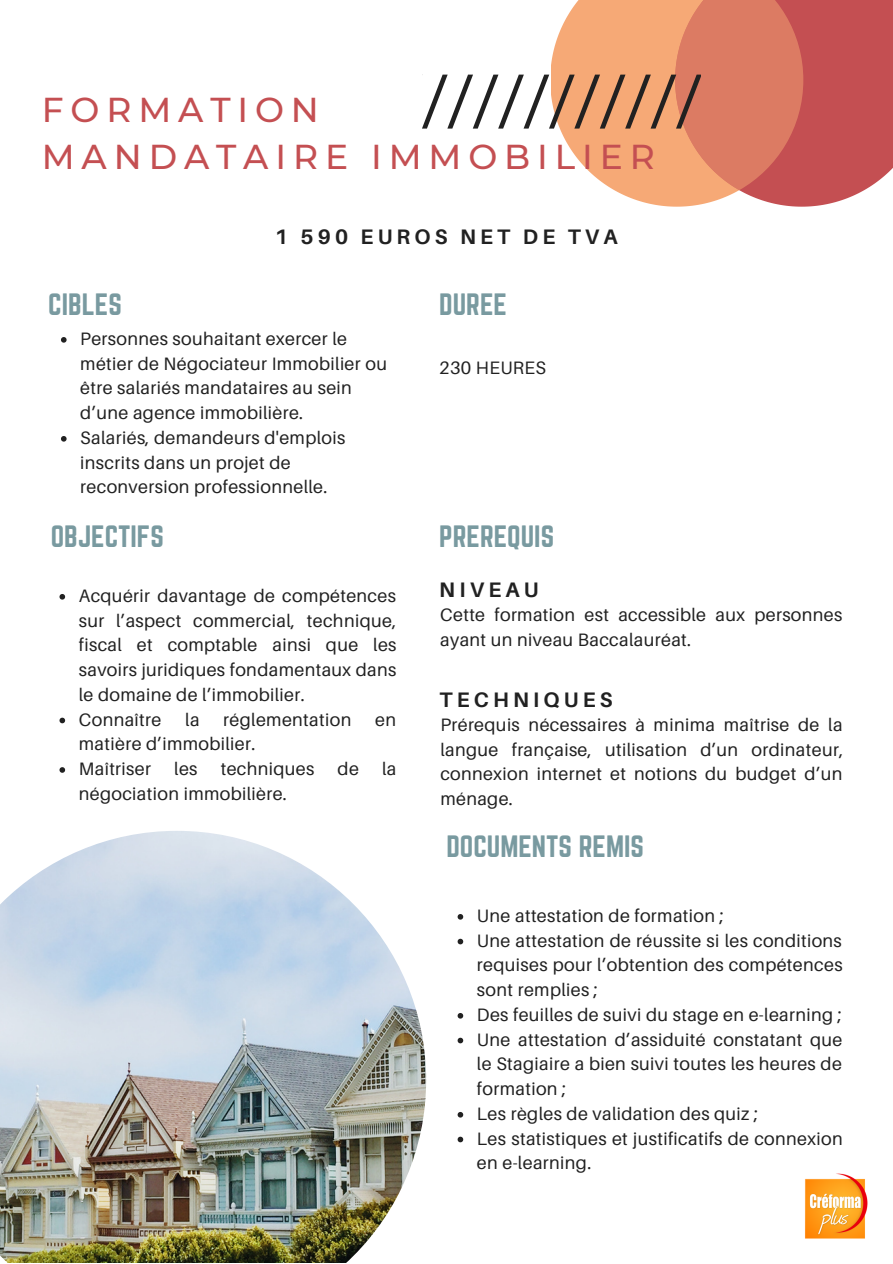
<style>
.page{position:relative;width:893px;height:1264px;background:#fff}
.page>*{position:absolute;margin:0;border:0;box-sizing:border-box;transform-origin:0 0}
.t1{font:500 34.5px/47.2px "Montserrat";letter-spacing:.2em;color:#c44f52}
.t2{font:27px "Norwester";color:#799aa0}
.t3{font:700 21px "Aileron";letter-spacing:.2em;color:#212121}
.t4{font:18px/24.8px "Aileron";letter-spacing:.02em;color:#212121}
</style>
<div class="page">
<svg style="left:422px;top:0;width:470px;height:207px"></svg>
<img style="left:0;top:831px;width:426px;height:431px">
<svg style="left:61px;top:337px;width:6px;height:5px"></svg>
<svg style="left:61px;top:436px;width:6px;height:5px"></svg>
<svg style="left:59px;top:594px;width:6px;height:5px"></svg>
<svg style="left:59px;top:717px;width:6px;height:6px"></svg>
<svg style="left:59px;top:767px;width:6px;height:5px"></svg>
<img style="left:805px;top:1173px;width:62px;height:65px">
<svg style="left:457px;top:914px;width:6px;height:5px"></svg>
<svg style="left:457px;top:938px;width:6px;height:6px"></svg>
<svg style="left:457px;top:1013px;width:6px;height:5px"></svg>
<svg style="left:457px;top:1037px;width:6px;height:6px"></svg>
<svg style="left:457px;top:1112px;width:6px;height:5px"></svg>
<svg style="left:457px;top:1136px;width:6px;height:6px"></svg>
<h1 class="t1" style="left:42px;top:86px;width:614px">FORMATION<br>MANDATAIRE IMMOBILIER</h1>
<h2 class="t2" style="left:48px;top:288px;width:75px">CIBLES</h2>
<p class="t3" style="left:275px;top:224px;width:344px">1 590 EUROS NET DE TVA</p>
<h2 class="t2" style="left:439px;top:288px;width:69px">DUREE</h2>
<p class="t4" style="left:80px;top:326px;width:308px">Personnes souhaitant exercer le métier de Négociateur Immobilier ou être salariés mandataires au sein d’une agence immobilière.<br>Salariés, demandeurs d'emplois inscrits dans un projet de reconversion professionnelle.</p>
<h2 class="t2" style="left:51px;top:519px;width:115px">OBJECTIFS</h2>
<p class="t4" style="left:79px;top:583px;width:319px">Acquérir davantage de compétences sur l’aspect commercial, technique, fiscal et comptable ainsi que les savoirs juridiques fondamentaux dans le domaine de l’immobilier.<br>Connaître</p>
<p class="t4" style="left:185px;top:706px;width:16px">la</p>
<p class="t4" style="left:223px;top:706px;width:130px">réglementation</p>
<p class="t4" style="left:375px;top:706px;width:22px">en</p>
<p class="t4" style="left:79px;top:731px;width:178px">matière d’immobilier.<br>Maîtriser</p>
<p class="t4" style="left:174px;top:756px;width:25px">les</p>
<p class="t4" style="left:221px;top:756px;width:95px">techniques</p>
<p class="t4" style="left:337px;top:756px;width:23px">de</p>
<p class="t4" style="left:382px;top:756px;width:16px">la</p>
<p class="t4" style="left:79px;top:780px;width:209px">négociation immobilière.</p>
<p class="t4" style="left:439px;top:354px;width:108px">230 HEURES</p>
<h2 class="t2" style="left:439px;top:519px;width:116px">PREREQUIS</h2>
<p class="t3" style="left:439px;top:577px;width:101px">NIVEAU</p>
<p class="t4" style="left:440px;top:602px;width:404px">Cette formation est accessible aux personnes ayant un niveau Baccalauréat.</p>
<p class="t3" style="left:439px;top:687px;width:175px">TECHNIQUES</p>
<p class="t4" style="left:440px;top:712px;width:404px;text-align:justify">Prérequis nécessaires à minima maîtrise de la langue française, utilisation d’un ordinateur, connexion internet et notions du budget d’un ménage.</p>
<h2 class="t2" style="left:446px;top:830px;width:199px">DOCUMENTS REMIS</h2>
<p class="t4" style="left:477px;top:902px;width:367px">Une attestation de formation ;<br>Une attestation de réussite si les conditions requises pour l’obtention des compétences sont remplies ;<br>Des feuilles de suivi du stage en e-learning ; Une attestation d’assiduité constatant que le Stagiaire a bien suivi toutes les heures de formation ;<br>Les règles de validation des quiz ;<br>Les statistiques et justificatifs de connexion en e-learning.</p>
</div>
